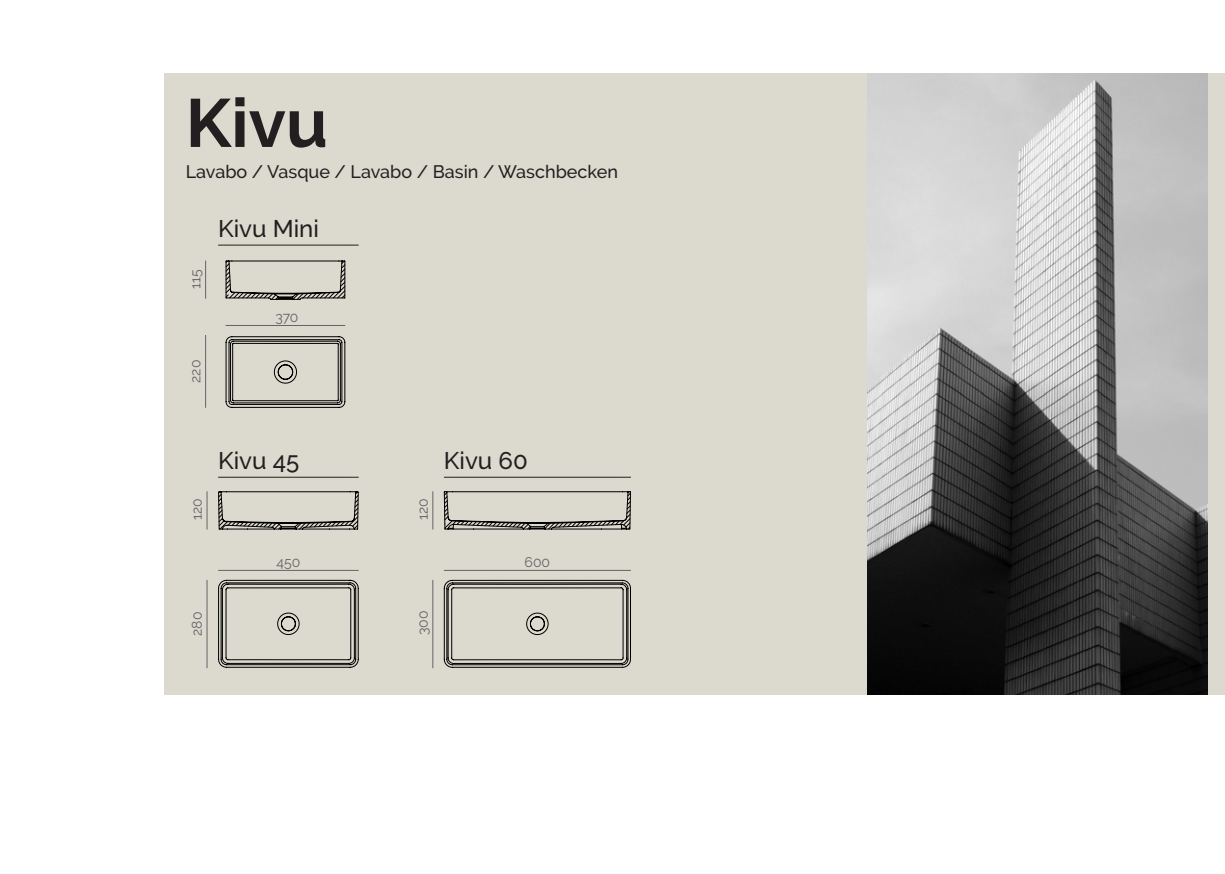
<style>
.page{position:relative;width:1225px;height:874px;background:#fff}
.page>*{position:absolute;margin:0;border:0;box-sizing:border-box;transform-origin:0 0}
.t1{font:700 68px "Raleway";color:#231f20}
.t2{font:500 24px "Raleway";color:#231f20}
.t3{font:500 18px "Raleway";color:#231f20}
.t4{font:14px "Raleway";color:#636366}
</style>
<div class="page">
<div style="left:164px;top:74px;width:1061px;height:620px;background:#dcdacf"></div>
<img style="left:867px;top:74px;width:341px;height:620px">
<svg style="left:218px;top:579px;width:141px;height:88px"></svg>
<svg style="left:218px;top:493px;width:141px;height:37px"></svg>
<svg style="left:443px;top:579px;width:188px;height:88px"></svg>
<svg style="left:443px;top:493px;width:188px;height:36px"></svg>
<hr style="left:207px;top:579px;width:1px;height:88px;background:#636366">
<hr style="left:205px;top:335px;width:1px;height:72px;background:#636366">
<hr style="left:432px;top:579px;width:1px;height:88px;background:#636366">
<hr style="left:207px;top:491px;width:1px;height:38px;background:#636366">
<hr style="left:205px;top:260px;width:1px;height:38px;background:#636366">
<hr style="left:432px;top:491px;width:1px;height:38px;background:#636366">
<hr style="left:218px;top:569px;width:141px;height:1px;background:#636366">
<hr style="left:226px;top:325px;width:119px;height:1px;background:#636366">
<hr style="left:444px;top:569px;width:187px;height:1px;background:#636366">
<div style="left:207px;top:461px;width:162px;height:32px;background:#231f20;opacity:.2"></div>
<hr style="left:218px;top:476px;width:141px;height:1px;background:#231f20">
<hr style="left:218px;top:245px;width:141px;height:1px;background:#231f20">
<div style="left:433px;top:461px;width:208px;height:32px;background:#231f20;opacity:.2"></div>
<hr style="left:444px;top:476px;width:187px;height:1px;background:#231f20">
<svg style="left:225px;top:336px;width:121px;height:72px"></svg>
<svg style="left:225px;top:260px;width:121px;height:40px"></svg>
<h1 class="t1" style="left:186px;top:84px;width:144px">Kivu</h1>
<p class="t3" style="left:186px;top:161px;width:434px">Lavabo / Vasque / Lavabo / Basin / Waschbecken</p>
<p class="t4" style="left:187px;top:288px;width:21px;rotate:-90deg">115</p>
<p class="t4" style="left:187px;top:383px;width:25px;rotate:-90deg">220</p>
<h2 class="t2" style="left:218px;top:215px;width:102px">Kivu Mini</h2>
<p class="t4" style="left:275px;top:309px;width:25px">370</p>
<p class="t4" style="left:189px;top:520px;width:23px;rotate:-90deg">120</p>
<p class="t4" style="left:189px;top:635px;width:26px;rotate:-90deg">280</p>
<h2 class="t2" style="left:218px;top:447px;width:83px">Kivu 45</h2>
<p class="t4" style="left:276px;top:553px;width:25px">450</p>
<p class="t4" style="left:415px;top:520px;width:23px;rotate:-90deg">120</p>
<h2 class="t2" style="left:444px;top:447px;width:85px">Kivu 60</h2>
<p class="t4" style="left:524px;top:553px;width:27px">600</p>
<p class="t4" style="left:415px;top:635px;width:26px;rotate:-90deg">300</p>
</div>
